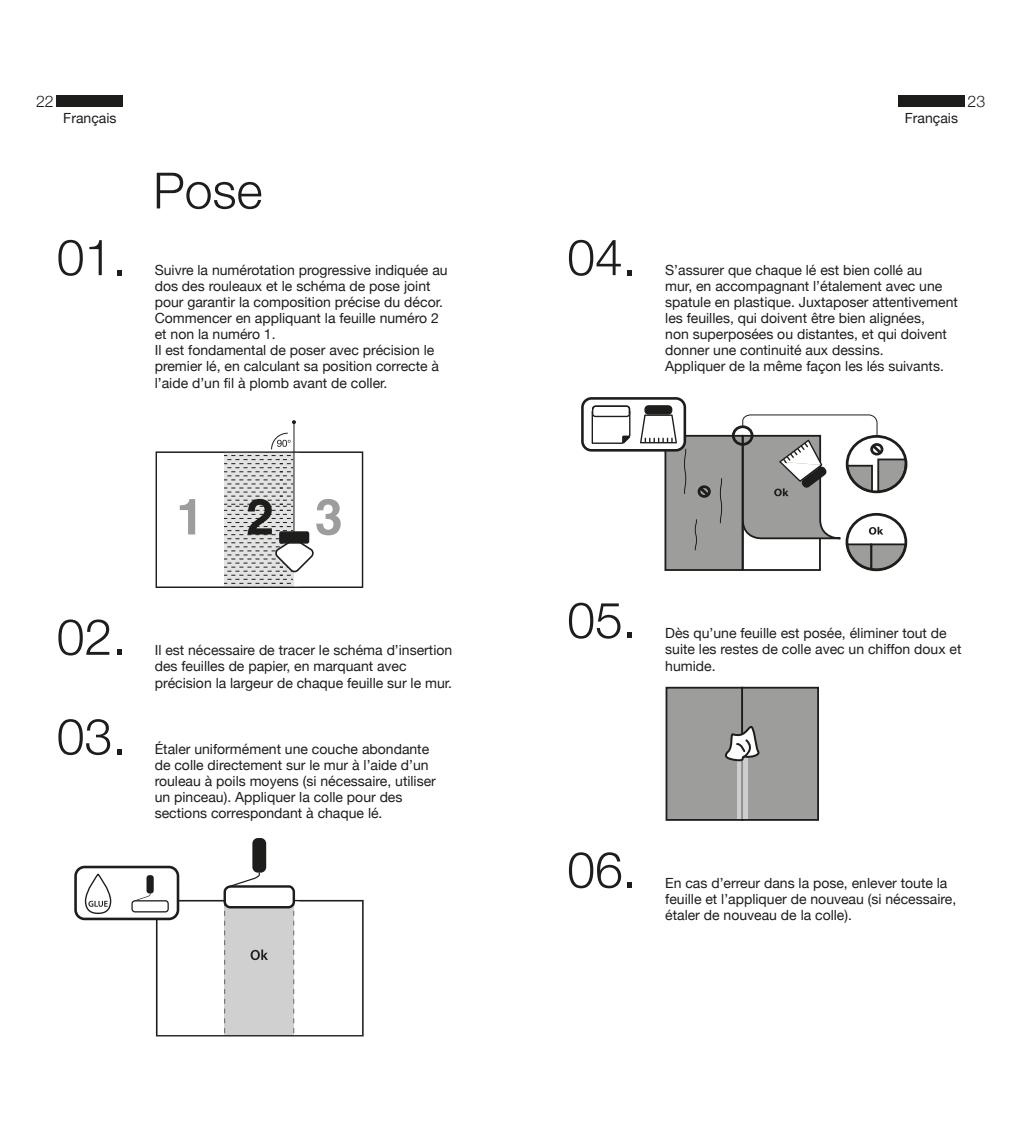
<style>
.page{position:relative;width:1021px;height:1134px;background:#fff}
.page>*{position:absolute;margin:0;border:0;box-sizing:border-box;transform-origin:0 0}
.t1{font:300 50px "Helvetica Neue";color:#1d1d1b}
.t2{font:700 50px "Helvetica";color:#9d9d9c}
.t3{font:300 16px "Helvetica Neue";color:#1d1d1b}
.t4{font:14px/16px "Helvetica Neue";color:#1d1d1b}
.s1{color:#1d1d1b}
</style>
<div class="page">
<div style="left:57px;top:96px;width:66px;height:11px;background:#1d1d1b"></div>
<div style="left:898px;top:96px;width:66px;height:11px;background:#1d1d1b"></div>
<div style="left:665px;top:436px;width:77px;height:134px;background:#9d9d9c"></div>
<div style="left:664px;top:435px;width:79px;height:136px;border:2px solid #1d1d1b"></div>
<div style="left:732px;top:425px;width:21px;height:21px;border:3px solid #1d1d1b;border-radius:50%"></div>
<svg style="left:581px;top:397px;width:141px;height:154px"></svg>
<svg style="left:741px;top:414px;width:166px;height:158px"></svg>
<div style="left:666px;top:688px;width:76px;height:132px;background:#9d9d9c"></div>
<div style="left:665px;top:687px;width:78px;height:134px;border:2px solid #1d1d1b"></div>
<div style="left:742px;top:688px;width:76px;height:132px;background:#9d9d9c"></div>
<div style="left:741px;top:687px;width:78px;height:134px;border:2px solid #1d1d1b"></div>
<svg style="left:737px;top:763px;width:10px;height:56px"></svg>
<svg style="left:725px;top:725px;width:35px;height:38px"></svg>
<hr style="left:293px;top:422px;width:1px;height:111px;background:#1d1d1b">
<svg style="left:292px;top:420px;width:4px;height:4px"></svg>
<svg style="left:155px;top:432px;width:208px;height:156px"></svg>
<div style="left:252px;top:838px;width:14px;height:35px;background:#1d1d1b;border-radius:6px"></div>
<svg style="left:74px;top:866px;width:289px;height:170px"></svg>
<p class="t3" style="left:36px;top:88px;width:19px">22</p>
<p class="t3" style="left:967px;top:88px;width:19px">23</p>
<p class="t4" style="left:63px;top:111px;width:55px">Français</p>
<p class="t4" style="left:904px;top:111px;width:55px">Français</p>
<h1 class="t1" style="left:57px;top:217px;width:71px">01.</h1>
<h1 class="t1" style="left:153px;top:150px;width:111px">Pose</h1>
<p class="t4" style="left:155px;top:263px;width:294px">Suivre la numérotation progressive indiquée au dos des rouleaux et le schéma de pose joint pour garantir la composition précise du décor.<br>Commencer en appliquant la feuille numéro 2 et non la numéro 1.<br>Il est fondamental de poser avec précision le premier lé, en calculant sa position correcte à l’aide d’un fil à plomb avant de coller.</p>
<h1 class="t1" style="left:57px;top:597px;width:71px">02.</h1>
<h1 class="t1" style="left:57px;top:696px;width:71px">03.</h1>
<h1 class="t2" style="left:176px;top:476px;width:168px">1<span class="s1">2</span>3</h1>
<p class="t4" style="left:155px;top:642px;width:299px">Il est nécessaire de tracer le schéma d’insertion des feuilles de papier, en marquant avec précision la largeur de chaque feuille sur le mur.</p>
<p class="t4" style="left:155px;top:742px;width:283px">Étaler uniformément une couche abondante de colle directement sur le mur à l’aide d’un rouleau à poils moyens (si nécessaire, utiliser un pinceau). Appliquer la colle pour des sections correspondant à chaque lé.</p>
<h1 class="t1" style="left:567px;top:217px;width:71px">04.</h1>
<p class="t4" style="left:665px;top:263px;width:294px">S’assurer que chaque lé est bien collé au<br>mur, en accompagnant l’étalement avec une spatule en plastique. Juxtaposer attentivement les feuilles, qui doivent être bien alignées,<br>non superposées ou distantes, et qui doivent donner une continuité aux dessins.<br>Appliquer de la même façon les lés suivants.</p>
<h1 class="t1" style="left:567px;top:580px;width:71px">05.</h1>
<p class="t4" style="left:665px;top:626px;width:298px">Dès qu’une feuille est posée, éliminer tout de suite les restes de colle avec un chiffon doux et humide.</p>
<h1 class="t1" style="left:567px;top:829px;width:71px">06.</h1>
<p class="t4" style="left:665px;top:875px;width:292px">En cas d’erreur dans la pose, enlever toute la feuille et l’appliquer de nouveau (si nécessaire, étaler de nouveau de la colle).</p>
</div>
